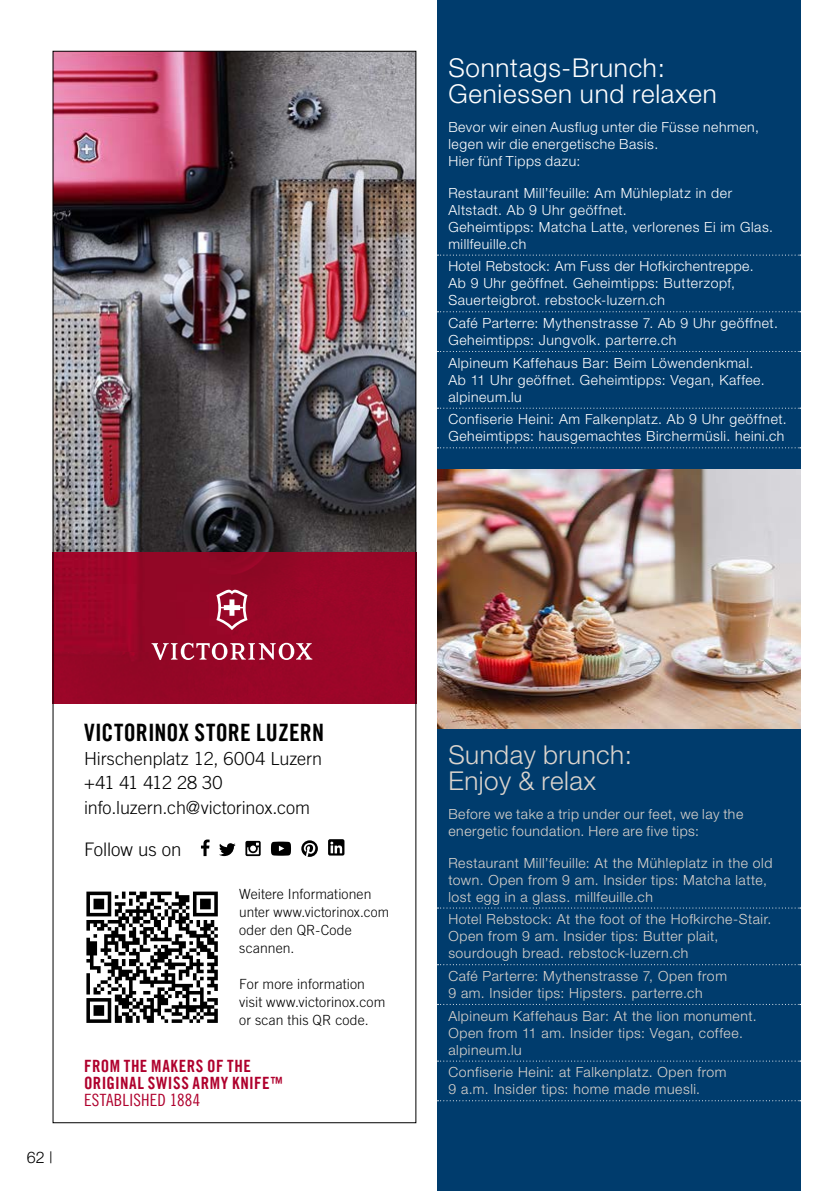
<style>
.page{position:relative;width:840px;height:1191px;background:#fff}
.page>*{position:absolute;margin:0;border:0;box-sizing:border-box;transform-origin:0 0}
.t1{font:300 26px/26px "Helvetica Neue";letter-spacing:.03em;color:#fff}
.t2{font:300 26px/26px "Helvetica Neue";letter-spacing:.02em;color:#dbd4cd}
.t3{font:24px "Trade Gothic LT Com Bd Cn 20";letter-spacing:.01em;color:#000}
.t4{font:300 18.6px "Trade Gothic LT Com";color:#000}
.t5{font:300 18px/24.4px "Trade Gothic LT Com";color:#000}
.t6{font:17px/17px "Trade Gothic LT Com Bd Cn 20";letter-spacing:.03em;color:#af002d}
.t7{font:17px "Trade Gothic LT Com Cn 18";letter-spacing:.015em;color:#af002d}
.t8{font:300 16px "Helvetica Neue";color:#000}
.t9{font:300 14px/17px "Helvetica Neue";letter-spacing:.04em;color:#fff}
.t10{font:300 14px/17px "Helvetica Neue";letter-spacing:.04em;color:#dbd4cd}
.t11{font:300 14px/18px "Trade Gothic LT Com";letter-spacing:.01em;color:#000}
</style>
<div class="page">
<img style="left:55px;top:53px;width:359px;height:499px">
<img style="left:55px;top:552px;width:359px;height:151px">
<svg style="left:151px;top:643px;width:161px;height:17px"></svg>
<svg style="left:216px;top:589px;width:31px;height:41px"></svg>
<svg style="left:86px;top:891px;width:132px;height:132px"></svg>
<svg style="left:301px;top:840px;width:17px;height:17px"></svg>
<svg style="left:201px;top:839px;width:8px;height:17px"></svg>
<svg style="left:219px;top:843px;width:16px;height:13px"></svg>
<svg style="left:245px;top:841px;width:15px;height:15px"></svg>
<svg style="left:271px;top:841px;width:20px;height:14px"></svg>
<svg style="left:328px;top:839px;width:16px;height:17px"></svg>
<div style="left:437px;top:0;width:362px;height:1191px;background:#003c6d"></div>
<svg style="left:437px;top:255px;width:363px;height:1px"></svg>
<svg style="left:437px;top:311px;width:363px;height:1px"></svg>
<svg style="left:437px;top:351px;width:363px;height:1px"></svg>
<svg style="left:437px;top:408px;width:363px;height:1px"></svg>
<svg style="left:437px;top:447px;width:363px;height:1px"></svg>
<svg style="left:437px;top:907px;width:363px;height:1px"></svg>
<svg style="left:437px;top:964px;width:363px;height:1px"></svg>
<svg style="left:437px;top:1004px;width:363px;height:1px"></svg>
<svg style="left:437px;top:1060px;width:363px;height:1px"></svg>
<svg style="left:437px;top:1100px;width:363px;height:1px"></svg>
<img style="left:437px;top:469px;width:362px;height:260px">
<h1 class="t1" style="left:448px;top:54px;width:270px">Sonntags-Brunch:<br>Geniessen und relaxen</h1>
<p class="t9" style="left:448px;top:118px;width:312px">Bevor wir einen Ausflug unter die Füsse nehmen, legen wir die energetische Basis.<br>Hier fünf Tipps dazu:</p>
<p class="t9" style="left:448px;top:184px;width:326px">Restaurant Mill’feuille: Am Mühleplatz in der Altstadt. Ab 9 Uhr geöffnet.<br>Geheimtipps: Matcha Latte, verlorenes Ei im Glas. millfeuille.ch</p>
<p class="t9" style="left:448px;top:257px;width:306px">Hotel Rebstock: Am Fuss der Hofkirchentreppe.<br>Ab 9 Uhr geöffnet. Geheimtipps: Butterzopf,<br>Sauerteigbrot. rebstock-luzern.ch</p>
<p class="t9" style="left:448px;top:314px;width:331px">Café Parterre: Mythenstrasse 7. Ab 9 Uhr geöffnet.<br>Geheimtipps: Jungvolk. parterre.ch</p>
<p class="t9" style="left:448px;top:354px;width:318px">Alpineum Kaffehaus Bar: Beim Löwendenkmal.<br>Ab 11 Uhr geöffnet. Geheimtipps: Vegan, Kaffee. alpineum.lu</p>
<p class="t9" style="left:448px;top:410px;width:339px">Confiserie Heini: Am Falkenplatz. Ab 9 Uhr geöffnet.<br>Geheimtipps: hausgemachtes Birchermüsli. heini.ch</p>
<p class="t8" style="left:27px;top:1147px;width:27px">62 |</p>
<h2 class="t3" style="left:84px;top:717px;width:241px">VICTORINOX STORE LUZERN</h2>
<p class="t5" style="left:84px;top:746px;width:239px">Hirschenplatz 12, 6004 Luzern +41 41 412 28 30 info.luzern.ch@victorinox.com</p>
<h3 class="t4" style="left:84px;top:838px;width:99px">Follow us on</h3>
<p class="t11" style="left:239px;top:885px;width:151px">Weitere Informationen unter www.victorinox.com oder den QR-Code scannen.</p>
<p class="t11" style="left:239px;top:974px;width:147px">For more information visit www.victorinox.com or scan this QR code.</p>
<p class="t6" style="left:84px;top:1057px;width:200px">FROM THE MAKERS OF THE<br>ORIGINAL SWISS ARMY KNIFE™</p>
<p class="t7" style="left:84px;top:1089px;width:118px">ESTABLISHED 1884</p>
<h1 class="t2" style="left:448px;top:741px;width:185px">Sunday brunch:<br>Enjoy &amp; relax</h1>
<p class="t10" style="left:448px;top:804px;width:296px">Before we take a trip under our feet, we lay the energetic foundation. Here are five tips:</p>
<p class="t10" style="left:448px;top:853px;width:325px">Restaurant Mill’feuille: At the Mühleplatz in the old town. Open from 9 am. Insider tips: Matcha latte, lost egg in a glass. millfeuille.ch</p>
<p class="t10" style="left:448px;top:910px;width:324px">Hotel Rebstock: At the foot of the Hofkirche-Stair.<br>Open from 9 am. Insider tips: Butter plait, sourdough bread. rebstock-luzern.ch</p>
<p class="t10" style="left:448px;top:967px;width:280px">Café Parterre: Mythenstrasse 7, Open from<br>9 am. Insider tips: Hipsters. parterre.ch</p>
<p class="t10" style="left:448px;top:1006px;width:310px">Alpineum Kaffehaus Bar: At the lion monument.<br>Open from 11 am. Insider tips: Vegan, coffee. alpineum.lu</p>
<p class="t10" style="left:448px;top:1063px;width:279px">Confiserie Heini: at Falkenplatz. Open from<br>9 a.m. Insider tips: home made muesli.</p>
</div>
